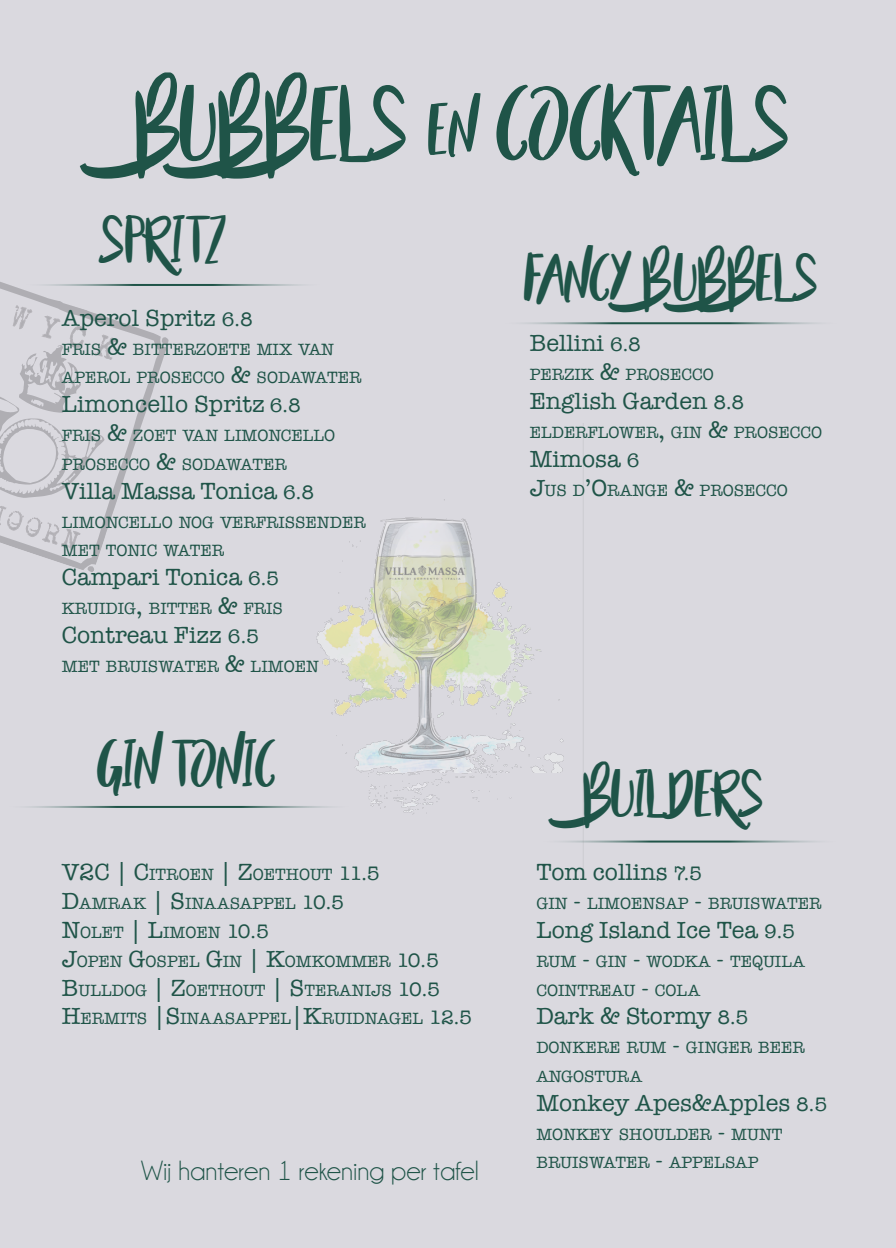
<style>
.page{position:relative;width:896px;height:1248px;background:#fff}
.page>*{position:absolute;margin:0;border:0;box-sizing:border-box;transform-origin:0 0}
.t1{font:76px "Beautyandthe Beast";color:#1f5448}
.t2{font:48px "Beautyandthe Beast";color:#1f5448}
.t3{font:28px "Champagne&Limousines";color:#1f5448}
.t4{font:24px "American Typewriter";color:#1f5448}
.t5{font:16.8px "American Typewriter";color:#1f5448}
.s1{font-size:53.2px}
.s2{font-size:20px}
.s3{font-size:24px}
</style>
<div class="page">
<div style="left:0;top:0;width:896px;height:1247px;background:#dad9df"></div>
<hr style="left:20px;top:284px;width:307px;height:2px;background:#1f5448">
<hr style="left:498px;top:322px;width:345px;height:2px;background:#1f5448">
<hr style="left:3px;top:805px;width:352px;height:2px;background:#1f5448">
<hr style="left:536px;top:840px;width:307px;height:2px;background:#1f5448">
<img style="left:266px;top:423px;width:382px;height:447px">
<svg style="left:0;top:282px;width:169px;height:290px"></svg>
<svg style="left:0;top:503px;width:80px;height:47px"></svg>
<svg style="left:13px;top:305px;width:19px;height:24px"></svg>
<svg style="left:41px;top:316px;width:19px;height:22px"></svg>
<svg style="left:70px;top:325px;width:16px;height:23px"></svg>
<svg style="left:95px;top:334px;width:23px;height:26px"></svg>
<p class="t1" style="left:133px;top:71px;width:658px">Bubbels <span class="s1">en</span> Cocktails</p>
<p class="t2" style="left:101px;top:206px;width:127px">Spritz</p>
<p class="t4" style="left:62px;top:299px;width:192px">Aperol Spritz <span class="s2">6.8</span></p>
<p class="t5" style="left:62px;top:336px;width:274px">FRIS <span class="s3">&amp;</span> BITTERZOETE MIX VAN</p>
<p class="t5" style="left:62px;top:365px;width:301px">APEROL PROSECCO <span class="s3">&amp;</span> SODAWATER</p>
<p class="t4" style="left:62px;top:386px;width:240px">Limoncello Spritz <span class="s2">6.8</span></p>
<p class="t5" style="left:62px;top:422px;width:275px">FRIS <span class="s3">&amp;</span> ZOET VAN LIMONCELLO</p>
<p class="t5" style="left:62px;top:451px;width:226px">PROSECCO <span class="s3">&amp;</span> SODAWATER</p>
<p class="t4" style="left:62px;top:472px;width:254px">Villa Massa Tonica <span class="s2">6.8</span></p>
<p class="t5" style="left:62px;top:509px;width:305px">LIMONCELLO NOG VERFRISSENDER</p>
<p class="t5" style="left:62px;top:538px;width:164px">MET TONIC WATER</p>
<p class="t4" style="left:62px;top:558px;width:219px">Campari Tonica <span class="s2">6.5</span></p>
<p class="t5" style="left:62px;top:595px;width:222px">KRUIDIG<span class="s3">,</span> BITTER <span class="s3">&amp;</span> FRIS</p>
<p class="t4" style="left:62px;top:616px;width:199px">Contreau Fizz <span class="s2">6.5</span></p>
<p class="t5" style="left:62px;top:653px;width:258px">MET BRUISWATER <span class="s3">&amp;</span> LIMOEN</p>
<p class="t2" style="left:97px;top:730px;width:180px">Gin Tonic</p>
<p class="t5" style="left:62px;top:861px;width:319px"><span class="s3">V2C | C</span>ITROEN <span class="s3">| Z</span>OETHOUT <span class="s2">11.5</span></p>
<p class="t5" style="left:62px;top:890px;width:284px"><span class="s3">D</span>AMRAK <span class="s3">| S</span> INAASAPPEL <span class="s2">10.5</span></p>
<p class="t5" style="left:62px;top:919px;width:208px"><span class="s3">N</span>OLET <span class="s3">| L</span>IMOEN <span class="s2">10.5</span></p>
<p class="t5" style="left:62px;top:948px;width:378px"><span class="s3">J</span>OPEN <span class="s3">G</span>OSPEL <span class="s3">G</span>IN <span class="s3">| K</span>OMKOMMER <span class="s2">10.5</span></p>
<p class="t5" style="left:62px;top:977px;width:380px"><span class="s3">B</span>ULLDOG <span class="s3">| Z</span>OETHOUT <span class="s3">| S</span> TERANIJS <span class="s2">10.5</span></p>
<p class="t5" style="left:62px;top:1005px;width:412px"><span class="s3">H</span>ERMITS <span class="s3">|S</span> INAASAPPEL<span class="s3">|K</span>RUIDNAGEL <span class="s2">12.5</span></p>
<p class="t3" style="left:141px;top:1156px;width:339px">Wij hanteren 1 rekening per tafel</p>
<p class="t2" style="left:524px;top:244px;width:296px">fancy bubbels</p>
<p class="t4" style="left:530px;top:325px;width:113px">Bellini <span class="s2">6.8</span></p>
<p class="t5" style="left:530px;top:362px;width:186px">PERZIK <span class="s3">&amp;</span> PROSECCO</p>
<p class="t4" style="left:530px;top:383px;width:216px">English Garden <span class="s2">8.8</span></p>
<p class="t5" style="left:530px;top:419px;width:294px">ELDERFLOWER<span class="s3">,</span> GIN <span class="s3">&amp;</span> PROSECCO</p>
<p class="t4" style="left:530px;top:440px;width:111px">Mimosa <span class="s2">6</span></p>
<p class="t5" style="left:530px;top:477px;width:260px"><span class="s3">J</span>US D<span class="s3">’O</span>RANGE <span class="s3">&amp;</span> PROSECCO</p>
<p class="t2" style="left:582px;top:760px;width:183px">Builders</p>
<p class="t4" style="left:536px;top:853px;width:167px">Tom collins <span class="s2">7.5</span></p>
<p class="t5" style="left:536px;top:890px;width:286px">GIN <span class="s3">-</span> LIMOENSAP <span class="s3">-</span> BRUISWATER</p>
<p class="t4" style="left:536px;top:911px;width:260px">Long Island Ice Tea <span class="s2">9.5</span></p>
<p class="t5" style="left:536px;top:948px;width:270px">RUM <span class="s3">-</span> GIN <span class="s3">-</span> WODKA <span class="s3">-</span> TEQUILA</p>
<p class="t5" style="left:536px;top:977px;width:165px">COINTREAU <span class="s3">-</span> COLA</p>
<p class="t4" style="left:536px;top:997px;width:213px">Dark &amp; Stormy <span class="s2">8.5</span></p>
<p class="t5" style="left:536px;top:1034px;width:270px">DONKERE RUM <span class="s3">-</span> GINGER BEER</p>
<p class="t5" style="left:536px;top:1063px;width:107px">ANGOSTURA</p>
<p class="t4" style="left:536px;top:1084px;width:292px">Monkey Apes&amp;Apples <span class="s2">8.5</span></p>
<p class="t5" style="left:536px;top:1121px;width:248px">MONKEY SHOULDER <span class="s3">-</span> MUNT</p>
<p class="t5" style="left:536px;top:1149px;width:223px">BRUISWATER <span class="s3">-</span> APPELSAP</p>
</div>
